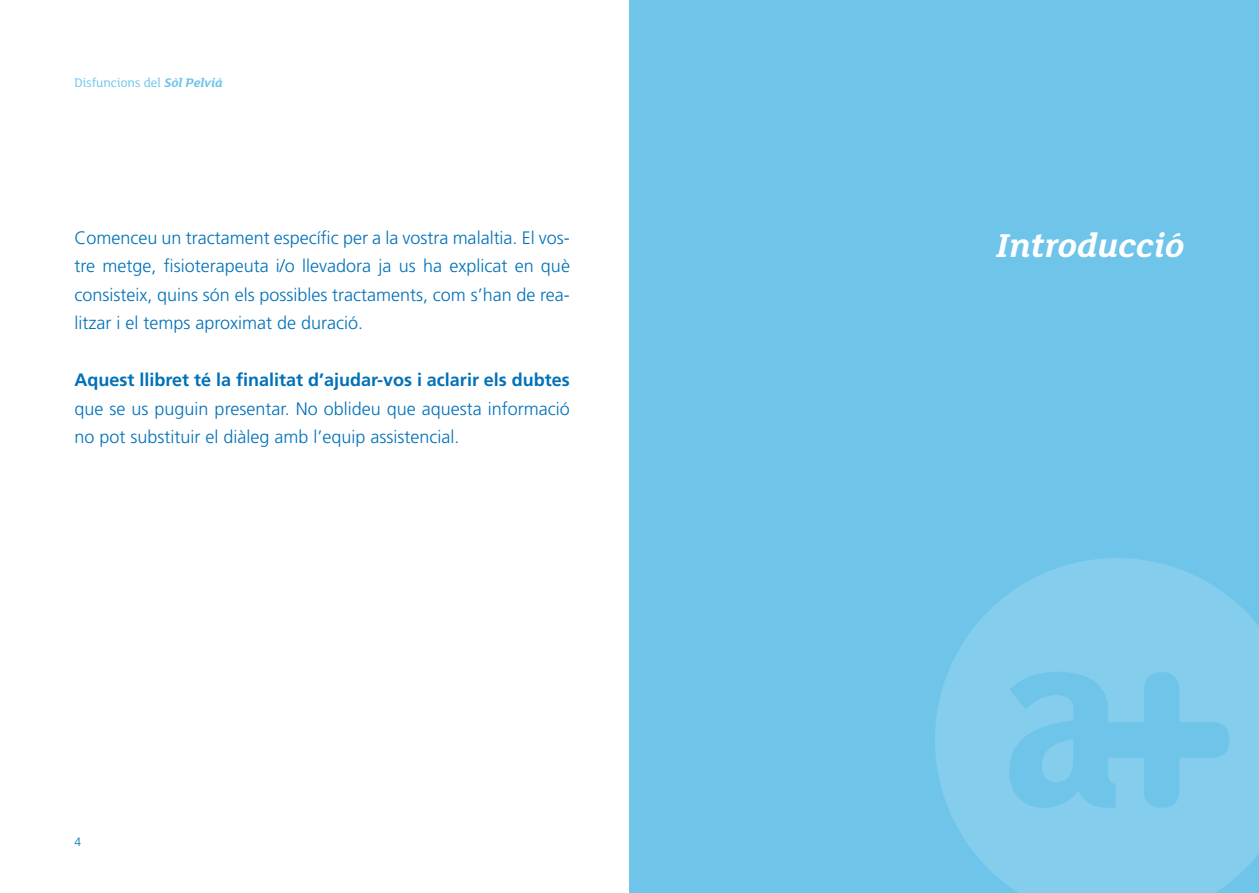
<style>
.page{position:relative;width:1259px;height:893px;background:#fff}
.page>*{position:absolute;margin:0;border:0;box-sizing:border-box;transform-origin:0 0}
.t1{font:italic 700 36px "FS Lola";color:#fff}
.t2{font:300 18px/28.5px "Frutiger LT Std";color:#0071b9;text-align:justify}
.t3{font:700 18px "Frutiger LT Std";color:#0071b9}
.t4{font:13.5px "FS Lola";color:#6ec4e9}
.t5{font:300 12px "Frutiger LT Std";color:#0071b9}
.s1{font-weight:700;font-style:italic}
</style>
<div class="page">
<div style="left:629px;top:0;width:630px;height:893px;background:#6ec4e9"></div>
<svg style="left:935px;top:558px;width:324px;height:335px;fill:#84cdec"></svg>
<p class="t4" style="left:74px;top:73px;width:150px">Disfuncions del <span class="s1">Sòl Pelvià</span></p>
<p class="t2" style="left:74px;top:224px;width:497px">Comenceu un tractament específic per a la vostra malaltia. El vos&shy;tre metge, fisioterapeuta i/o llevadora ja us ha explicat en què consisteix, quins són els possibles tractaments, com s’han de rea&shy;litzar i el temps aproximat de duració.</p>
<p class="t3" style="left:74px;top:369px;width:497px">Aquest llibret té la finalitat d’ajudar-vos i aclarir els dubtes</p>
<p class="t2" style="left:74px;top:395px;width:497px">que se us puguin presentar. No oblideu que aquesta informació no pot substituir el diàleg amb l’equip assistencial.</p>
<p class="t5" style="left:74px;top:835px;width:8px">4</p>
<h1 class="t1" style="left:996px;top:221px;width:190px">Introducció</h1>
</div>
